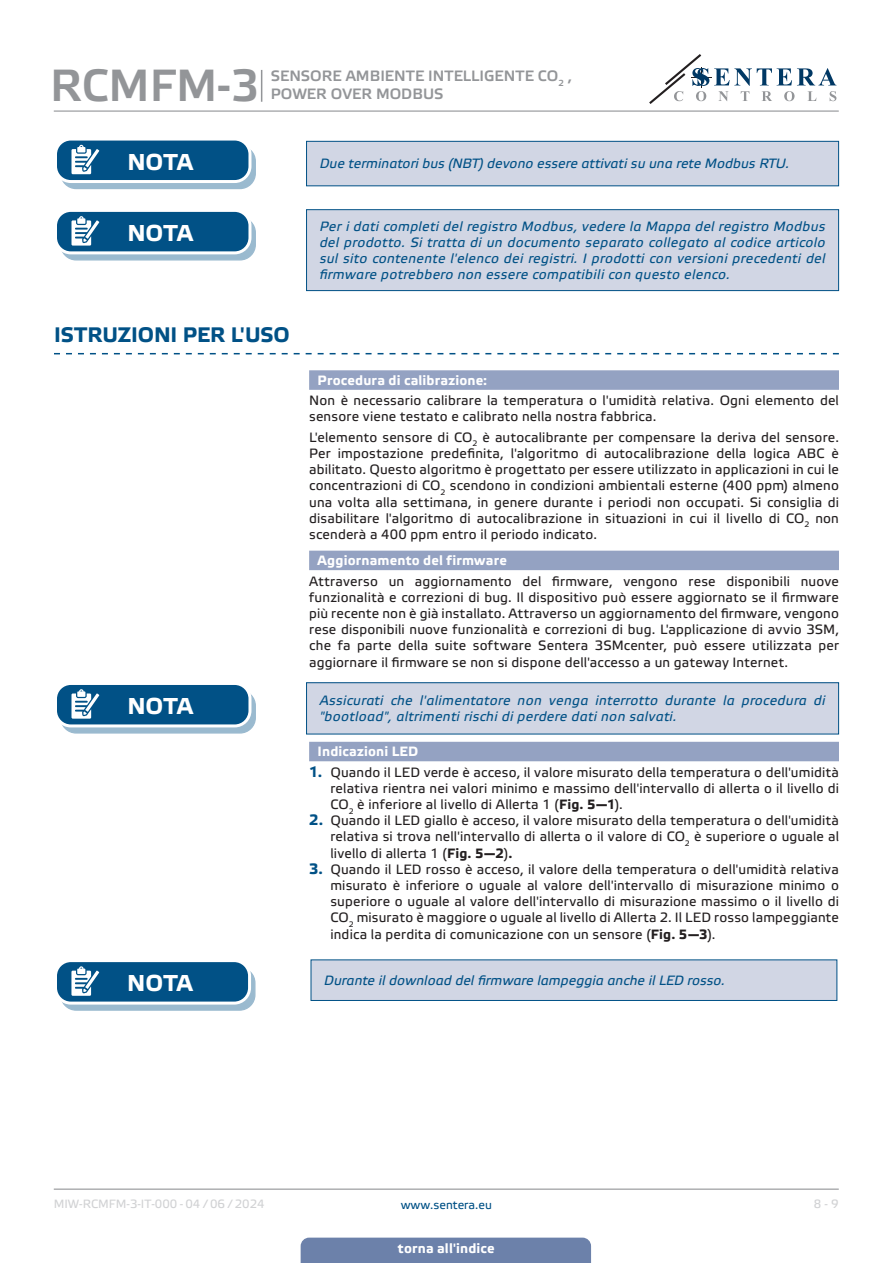
<style>
.page{position:relative;width:893px;height:1263px;background:#fff}
.page>*{position:absolute;margin:0;border:0;box-sizing:border-box;transform-origin:0 0}
.t1{font:45px "Etelka Medium Pro";color:#939598}
.t2{font:700 22.95px "Etelka Text Pro";letter-spacing:-.005em;color:#fff}
.t3{font:700 21px "Etelka Text Pro";letter-spacing:-.005em;color:#015186}
.t4{font:15px/18px "Etelka Medium Pro";color:#939598}
.body{font:13.5px/16.2px "Etelka Text Pro";letter-spacing:.015em;color:#231f20;text-align:justify}
.attention{font:italic 13.5px/16.2px "Etelka Text Pro";letter-spacing:.015em;color:#015186;text-align:justify}
.Number-roman{font:700 13.5px "Etelka Text Pro";letter-spacing:.01em;color:#fff}
.t5{font:12px "Etelka Text Pro";color:#d1d2d4}
.t6{font:12px "Etelka Text Pro";color:#015186}
.s1{font-weight:700;font-size:15px;color:#015186}
.s2{font-weight:700}
</style>
<div class="page">
<hr style="left:54px;top:111px;width:785px;height:1px;background:#939598">
<hr style="left:54px;top:1188px;width:785px;height:2px;background:#939598">
<svg style="left:649px;top:54px;width:187px;height:50px"></svg>
<div style="left:301px;top:1237px;width:290px;height:26px;background:#6c81aa"></div>
<hr style="left:261px;top:70px;width:1px;height:32px;background:#939598">
<svg style="left:54px;top:353px;width:785px;height:1px"></svg>
<div style="left:309px;top:370px;width:530px;height:20px;background:#94a2c2"></div>
<div style="left:309px;top:551px;width:530px;height:19px;background:#94a2c2"></div>
<div style="left:309px;top:742px;width:530px;height:19px;background:#94a2c2"></div>
<div style="left:61px;top:146px;width:194px;height:43px;background:#9abacf;border-radius:15px"></div>
<div style="left:60px;top:145px;width:196px;height:44px;border:1px solid #015186;border-radius:15px"></div>
<div style="left:56px;top:139px;width:194px;height:43px;background:#015186;border-radius:15px"></div>
<div style="left:54px;top:138px;width:197px;height:45px;border:3px solid #fff;border-radius:15px"></div>
<svg style="left:71px;top:145px;width:34px;height:37px"></svg>
<div style="left:307px;top:141px;width:532px;height:45px;background:#d1d6e4"></div>
<div style="left:306px;top:141px;width:533px;height:45px;border:1px solid #015186"></div>
<svg style="left:61px;top:217px;width:194px;height:43px"></svg>
<div style="left:60px;top:217px;width:196px;height:44px;border:1px solid #015186;border-radius:15px"></div>
<div style="left:56px;top:210px;width:194px;height:43px;background:#015186;border-radius:15px"></div>
<div style="left:54px;top:209px;width:197px;height:45px;border:3px solid #fff;border-radius:15px"></div>
<svg style="left:71px;top:216px;width:34px;height:38px"></svg>
<div style="left:307px;top:210px;width:532px;height:81px;background:#d1d6e4"></div>
<div style="left:306px;top:209px;width:533px;height:82px;border:1px solid #015186"></div>
<svg style="left:61px;top:690px;width:194px;height:43px"></svg>
<div style="left:60px;top:690px;width:196px;height:44px;border:1px solid #015186;border-radius:15px"></div>
<div style="left:56px;top:683px;width:194px;height:43px;background:#015186;border-radius:15px"></div>
<div style="left:54px;top:682px;width:197px;height:45px;border:3px solid #fff;border-radius:15px"></div>
<svg style="left:71px;top:689px;width:34px;height:38px"></svg>
<div style="left:307px;top:683px;width:532px;height:51px;background:#d1d6e4"></div>
<div style="left:306px;top:682px;width:533px;height:52px;border:1px solid #015186"></div>
<svg style="left:61px;top:968px;width:194px;height:42px"></svg>
<div style="left:60px;top:967px;width:196px;height:44px;border:1px solid #015186;border-radius:15px"></div>
<div style="left:56px;top:960px;width:194px;height:43px;background:#015186;border-radius:15px"></div>
<div style="left:54px;top:959px;width:197px;height:45px;border:3px solid #fff;border-radius:15px"></div>
<svg style="left:71px;top:966px;width:33px;height:38px"></svg>
<div style="left:311px;top:960px;width:526px;height:40px;background:#d1d6e4"></div>
<div style="left:311px;top:959px;width:526px;height:42px;border:1px solid #015186"></div>
<h1 class="t1" style="left:50px;top:57px;width:210px">RCMFM-3</h1>
<p class="t4" style="left:271px;top:67px;width:303px">SENSORE AMBIENTE INTELLIGENTE CO<sub>2</sub> ,<br>POWER OVER MODBUS</p>
<p class="t2" style="left:127px;top:149px;width:67px">NOTA</p>
<p class="attention" style="left:320px;top:157px;width:471px">Due terminatori bus (NBT) devono essere attivati su una rete Modbus RTU.</p>
<p class="t2" style="left:127px;top:220px;width:67px">NOTA</p>
<p class="attention" style="left:320px;top:219px;width:507px">Per i dati completi del registro Modbus, vedere la Mappa del registro Modbus del prodotto. Si tratta di un documento separato collegato al codice articolo sul sito contenente l'elenco dei registri. I prodotti con versioni precedenti del firmware potrebbero non essere compatibili con questo elenco.</p>
<p class="t3" style="left:54px;top:323px;width:237px">ISTRUZIONI PER L'USO</p>
<p class="Number-roman" style="left:318px;top:373px;width:171px">Procedura di calibrazione:</p>
<p class="body" style="left:309px;top:393px;width:531px">Non è necessario calibrare la temperatura o l'umidità relativa. Ogni elemento del sensore viene testato e calibrato nella nostra fabbrica.</p>
<p class="body" style="left:309px;top:430px;width:531px">L'elemento sensore di CO<sub>2</sub> è autocalibrante per compensare la deriva del sensore.<br>Per impostazione predefinita, l'algoritmo di autocalibrazione della logica ABC è abilitato. Questo algoritmo è progettato per essere utilizzato in applicazioni in cui le concentrazioni di CO<sub>2</sub> scendono in condizioni ambientali esterne (400 ppm) almeno una volta alla settimana, in genere durante i periodi non occupati. Si consiglia di disabilitare l'algoritmo di autocalibrazione in situazioni in cui il livello di CO<sub>2</sub> non scenderà a 400 ppm entro il periodo indicato.</p>
<p class="Number-roman" style="left:318px;top:553px;width:191px">Aggiornamento del firmware</p>
<p class="body" style="left:309px;top:573px;width:531px">Attraverso un aggiornamento del firmware, vengono rese disponibili nuove funzionalità e correzioni di bug. Il dispositivo può essere aggiornato se il firmware più recente non è già installato. Attraverso un aggiornamento del firmware, vengono rese disponibili nuove funzionalità e correzioni di bug. L'applicazione di avvio 3SM, che fa parte della suite software Sentera 3SMcenter, può essere utilizzata per aggiornare il firmware se non si dispone dell'accesso a un gateway Internet.</p>
<p class="t2" style="left:127px;top:694px;width:67px">NOTA</p>
<p class="attention" style="left:320px;top:693px;width:507px">Assicurati che l'alimentatore non venga interrotto durante la procedura di "bootload", altrimenti rischi di perdere dati non salvati.</p>
<p class="Number-roman" style="left:318px;top:744px;width:102px">Indicazioni LED</p>
<p class="body" style="left:330px;top:765px;width:510px;text-indent:-21px"><span class="s1">1.</span> Quando il LED verde è acceso, il valore misurato della temperatura o dell'umidità relativa rientra nei valori minimo e massimo dell'intervallo di allerta o il livello di CO<sub>2</sub> è inferiore al livello di Allerta 1 (<span class="s2">Fig. 5—1</span>).</p>
<p class="body" style="left:330px;top:813px;width:510px;text-indent:-21px"><span class="s1">2.</span> Quando il LED giallo è acceso, il valore misurato della temperatura o dell'umidità relativa si trova nell'intervallo di allerta o il valore di CO<sub>2</sub> è superiore o uguale al livello di allerta 1 (<span class="s2">Fig. 5—2</span>)<span class="s2">.</span></p>
<p class="body" style="left:330px;top:862px;width:510px;text-indent:-21px"><span class="s1">3.</span> Quando il LED rosso è acceso, il valore della temperatura o dell'umidità relativa misurato è inferiore o uguale al valore dell'intervallo di misurazione minimo o superiore o uguale al valore dell'intervallo di misurazione massimo o il livello di CO<sub>2</sub> misurato è maggiore o uguale al livello di Allerta 2. Il LED rosso lampeggiante indica la perdita di comunicazione con un sensore (<span class="s2">Fig. 5—3</span>).</p>
<p class="t2" style="left:127px;top:971px;width:67px">NOTA</p>
<p class="attention" style="left:324px;top:973px;width:402px">Durante il download del firmware lampeggia anche il LED rosso.</p>
<p class="t5" style="left:54px;top:1197px;width:212px">MIW-RCMFM-3-IT-000 - 04 / 06 / 2024</p>
<p class="t6" style="left:401px;top:1198px;width:93px">www.sentera.eu</p>
<p class="t5" style="left:814px;top:1197px;width:27px">8 - 9</p>
<p class="Number-roman" style="left:398px;top:1240px;width:98px">torna all'indice</p>
</div>
